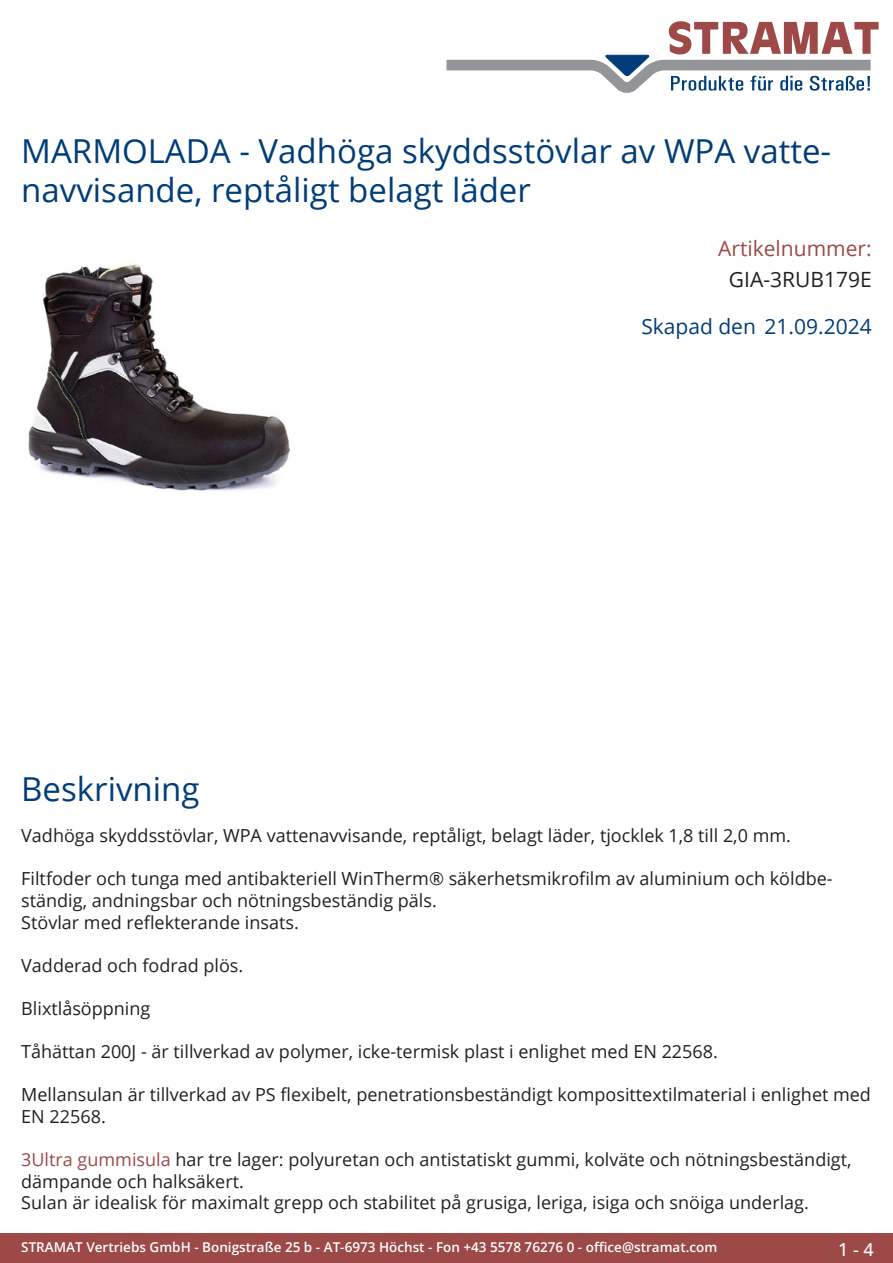
<style>
.page{position:relative;width:893px;height:1263px;background:#fff}
.page>*{position:absolute;margin:0;border:0;box-sizing:border-box;transform-origin:0 0}
.Produkttitel{font:33px/39.6px "Open Sans";color:#003d78}
.Erstellungsdatum{font:21px "Open Sans";color:#003d78}
.TechDaten_Überschrif{font:21px "Open Sans";color:#9c4948}
.TechDaten_Inhalt{font:21px "Open Sans";color:#231f20}
.Beschreibung_Text{font:18px/21.6px "Open Sans";color:#231f20}
.t1{font:500 18px "Open Sans";color:#fff}
.t2{font:600 13.5px "Open Sans";color:#fff}
.s1{color:#9c4948}
</style>
<div class="page">
<div style="left:0;top:1233px;width:893px;height:30px;background:#9c4948"></div>
<svg style="left:446px;top:21px;width:433px;height:72px"></svg>
<img style="left:28px;top:264px;width:262px;height:227px">
<p class="Produkttitel" style="left:21px;top:130px;width:809px">MARMOLADA - Vadhöga skyddsstövlar av WPA vatte&shy;navvisande, reptåligt belagt läder</p>
<p class="TechDaten_Überschrif" style="left:718px;top:234px;width:155px">Artikelnummer:</p>
<p class="TechDaten_Inhalt" style="left:729px;top:265px;width:144px">GIA-3RUB179E</p>
<p class="Erstellungsdatum" style="left:641px;top:312px;width:232px">Skapad den 21.09.2024</p>
<p class="Produkttitel" style="left:21px;top:768px;width:180px">Beskrivning</p>
<p class="Beschreibung_Text" style="left:21px;top:824px;width:771px">Vadhöga skyddsstövlar, WPA vattenavvisande, reptåligt, belagt läder, tjocklek 1,8 till 2,0 mm.</p>
<p class="Beschreibung_Text" style="left:21px;top:867px;width:811px">Filtfoder och tunga med antibakteriell WinTherm® säkerhetsmikrofilm av aluminium och köldbe&shy;ständig, andningsbar och nötningsbeständig päls.<br>Stövlar med reflekterande insats.</p>
<p class="Beschreibung_Text" style="left:21px;top:954px;width:224px">Vadderad och fodrad plös.</p>
<p class="Beschreibung_Text" style="left:21px;top:997px;width:131px">Blixtlåsöppning</p>
<p class="Beschreibung_Text" style="left:21px;top:1040px;width:698px">Tåhättan 200J - är tillverkad av polymer, icke-termisk plast i enlighet med EN 22568.</p>
<p class="Beschreibung_Text" style="left:21px;top:1083px;width:851px">Mellansulan är tillverkad av PS flexibelt, penetrationsbeständigt komposittextilmaterial i enlighet med<br>EN 22568.</p>
<p class="Beschreibung_Text" style="left:21px;top:1148px;width:832px"><span class="s1">3Ultra gummisula</span> har tre lager: polyuretan och antistatiskt gummi, kolväte och nötningsbeständigt, dämpande och halksäkert.<br>Sulan är idealisk för maximalt grepp och stabilitet på grusiga, leriga, isiga och snöiga underlag.</p>
<p class="t2" style="left:21px;top:1238px;width:698px">STRAMAT Vertriebs GmbH - Bonigstraße 25 b - AT-6973 Höchst - Fon +43 5578 76276 0 - office@stramat.com</p>
<p class="t1" style="left:838px;top:1237px;width:37px">1 - 4</p>
</div>
